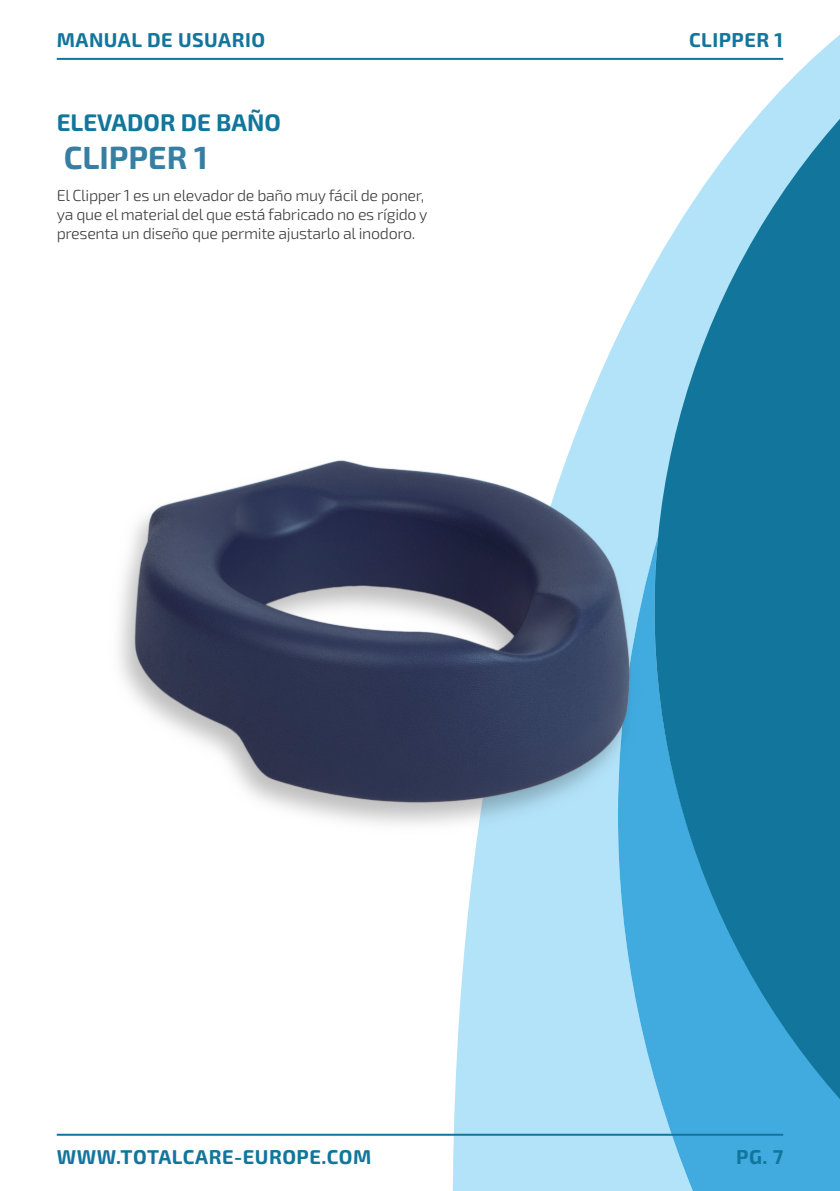
<style>
.page{position:relative;width:840px;height:1191px;background:#fff}
.page>*{position:absolute;margin:0;border:0;box-sizing:border-box;transform-origin:0 0}
._00-subtitulo{font:700 32px "Exo 2";color:#367fa3}
._00-subtitulo-2{font:700 24px "Exo 2";color:#12769c}
.t1{font:700 20px "Exo 2";letter-spacing:.025em;color:#12769c}
.t2{font:300 16px/19.2px "Exo 2";letter-spacing:-.02em;color:#3e3e3f}
</style>
<div class="page">
<svg style="left:452px;top:57px;width:202px;height:1134px"></svg>
<svg style="left:617px;top:965px;width:37px;height:226px;background:#9dd8f4"></svg>
<svg style="left:654px;top:35px;width:185px;height:1156px;background:#4a9ec0"></svg>
<hr style="left:57px;top:58px;width:725px;height:2px;background:#12769c">
<hr style="left:57px;top:1133px;width:725px;height:2px;background:#12769c">
<img style="left:119px;top:278px;width:616px;height:687px">
<p class="t1" style="left:57px;top:28px;width:210px">MANUAL DE USUARIO</p>
<p class="t1" style="left:688px;top:28px;width:96px">CLIPPER 1</p>
<p class="_00-subtitulo-2" style="left:57px;top:108px;width:225px">ELEVADOR DE BAÑO</p>
<p class="_00-subtitulo" style="left:64px;top:139px;width:146px">CLIPPER 1</p>
<p class="t2" style="left:57px;top:186px;width:372px">El Clipper 1 es un elevador de baño muy fácil de poner, ya que el material del que está fabricado no es rígido y presenta un diseño que permite ajustarlo al inodoro.</p>
<p class="t1" style="left:57px;top:1145px;width:316px">WWW.TOTALCARE-EUROPE.COM</p>
<p class="t1" style="left:735px;top:1145px;width:48px">PG. 7</p>
</div>
